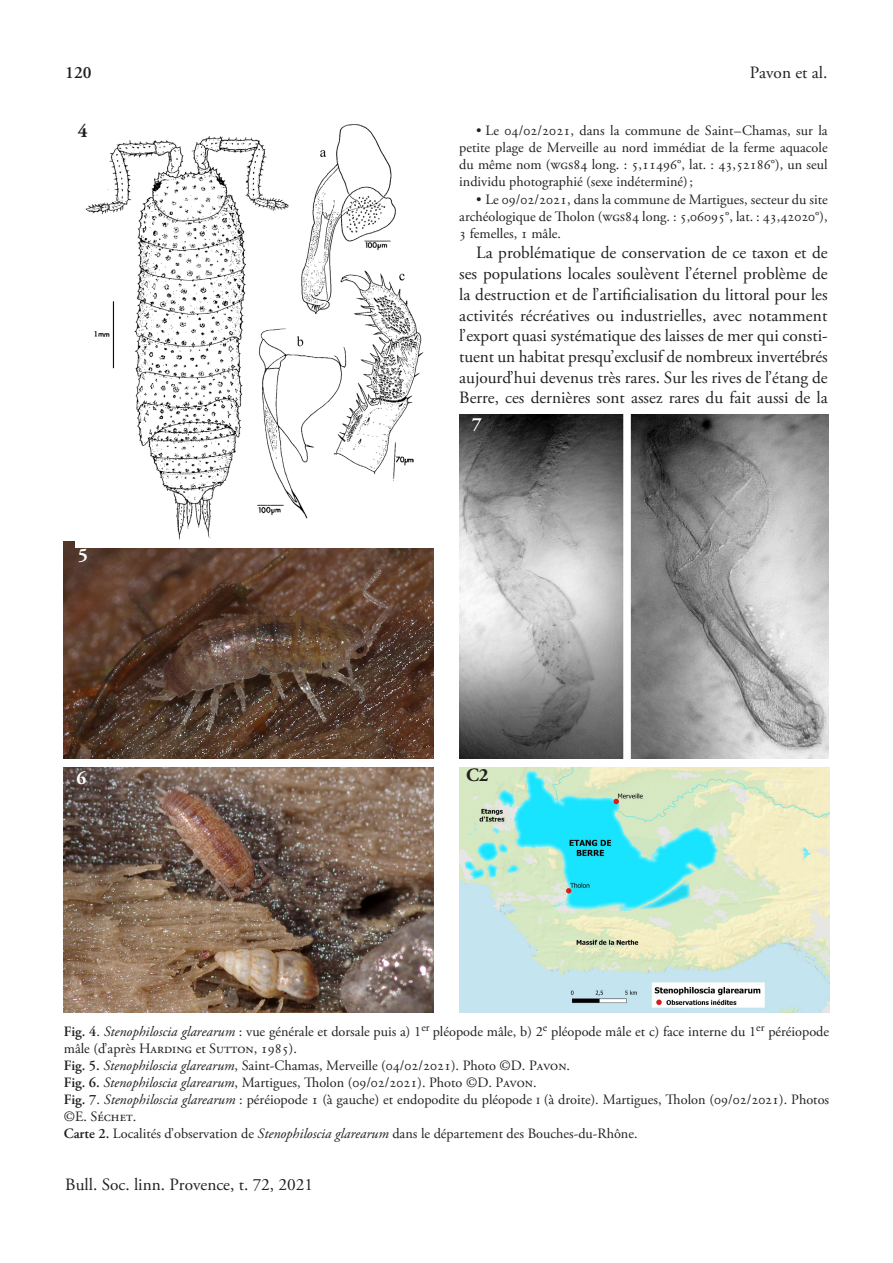
<style>
.page{position:relative;width:893px;height:1263px;background:#fff}
.page>*{position:absolute;margin:0;border:0;box-sizing:border-box;transform-origin:0 0}
.EtTipar{font:700 18.75px "Adobe Garamond Pro";color:#231f20}
.EtTipar-2{font:700 18.75px "Adobe Garamond Pro";color:#fff}
.t1{font:17.25px/20.7px "Adobe Garamond Pro";color:#231f20;text-align:justify}
.t2{font:600 17.25px "Adobe Garamond Pro";color:#231f20}
.fig{font:14.25px/17.1px "Adobe Garamond Pro";color:#231f20}
.EtTipar-3{font:14.25px/17.1px "Adobe Garamond Pro";color:#231f20;text-align:justify}
.s1{font-weight:600}
.s2{font-style:italic}
</style>
<div class="page">
<img style="left:64px;top:541px;width:370px;height:218px">
<img style="left:75px;top:124px;width:359px;height:423px">
<img style="left:459px;top:414px;width:369px;height:345px">
<img style="left:64px;top:767px;width:370px;height:246px">
<img style="left:459px;top:767px;width:370px;height:246px">
<p class="t2" style="left:65px;top:62px;width:28px">120</p>
<p class="t1" style="left:750px;top:63px;width:79px">Pavon et al.</p>
<p class="EtTipar" style="left:78px;top:120px;width:11px">4</p>
<p class="EtTipar-2" style="left:78px;top:544px;width:11px">5</p>
<p class="EtTipar-2" style="left:77px;top:767px;width:11px">6</p>
<p class="EtTipar-3" style="left:459px;top:123px;width:370px;text-indent:17px">• Le 04/02/2021, dans la commune de Saint–Chamas, sur la petite plage de Merveille au nord immédiat de la ferme aquacole du même nom (wgs84 long. : 5,11496°, lat. : 43,52186°), un seul individu photographié (sexe indéterminé);</p>
<p class="EtTipar-3" style="left:459px;top:191px;width:370px;text-indent:17px">• Le 09/02/2021, dans la commune de Martigues, secteur du site archéologique de Tholon (wgs84 long. : 5,06095°, lat. : 43,42020°), 3 femelles, 1 mâle.</p>
<p class="t1" style="left:459px;top:243px;width:370px;text-indent:17px">La problématique de conservation de ce taxon et de ses populations locales soulèvent l’éternel problème de la destruction et de l’artificialisation du littoral pour les activités récréatives ou industrielles, avec notamment l’export quasi systématique des laisses de mer qui consti&shy;tuent un habitat presqu’exclusif de nombreux invertébrés aujourd’hui devenus très rares. Sur les rives de l’étang de Berre, ces dernières sont assez rares du fait aussi de la</p>
<p class="EtTipar-2" style="left:472px;top:413px;width:11px">7</p>
<p class="EtTipar" style="left:466px;top:765px;width:24px">C2</p>
<p class="fig" style="left:64px;top:1023px;width:767px"><span class="s1">Fig. 4</span>. <span class="s2">Stenophiloscia glarearum</span> : vue générale et dorsale puis a) 1<sup>er</sup> pléopode mâle, b) 2<sup>e</sup> pléopode mâle et c) face interne du 1<sup>er</sup> péréiopode mâle (d’après Harding et Sutton, 1985).</p>
<p class="fig" style="left:64px;top:1057px;width:508px"><span class="s1">Fig. 5.</span> <span class="s2">Stenophiloscia glarearum</span>, Saint-Chamas, Merveille (04/02/2021). Photo ©D. Pavon.</p>
<p class="fig" style="left:64px;top:1074px;width:474px"><span class="s1">Fig. 6.</span> <span class="s2">Stenophiloscia glarearum</span>, Martigues, Tholon (09/02/2021). Photo ©D. Pavon.</p>
<p class="fig" style="left:64px;top:1091px;width:767px"><span class="s1">Fig. 7</span>. <span class="s2">Stenophiloscia glarearum</span> : péréiopode 1 (à gauche) et endopodite du pléopode i (à droite). Martigues, Tholon (09/02/2021). Photos ©E. Séchet.</p>
<p class="fig" style="left:64px;top:1125px;width:575px"><span class="s1">Carte 2.</span> Localités d’observation de <span class="s2">Stenophiloscia glarearum</span> dans le département des Bouches-du-Rhône.</p>
<p class="t1" style="left:65px;top:1175px;width:249px">Bull. Soc. linn. Provence, t. 72, 2021</p>
</div>
